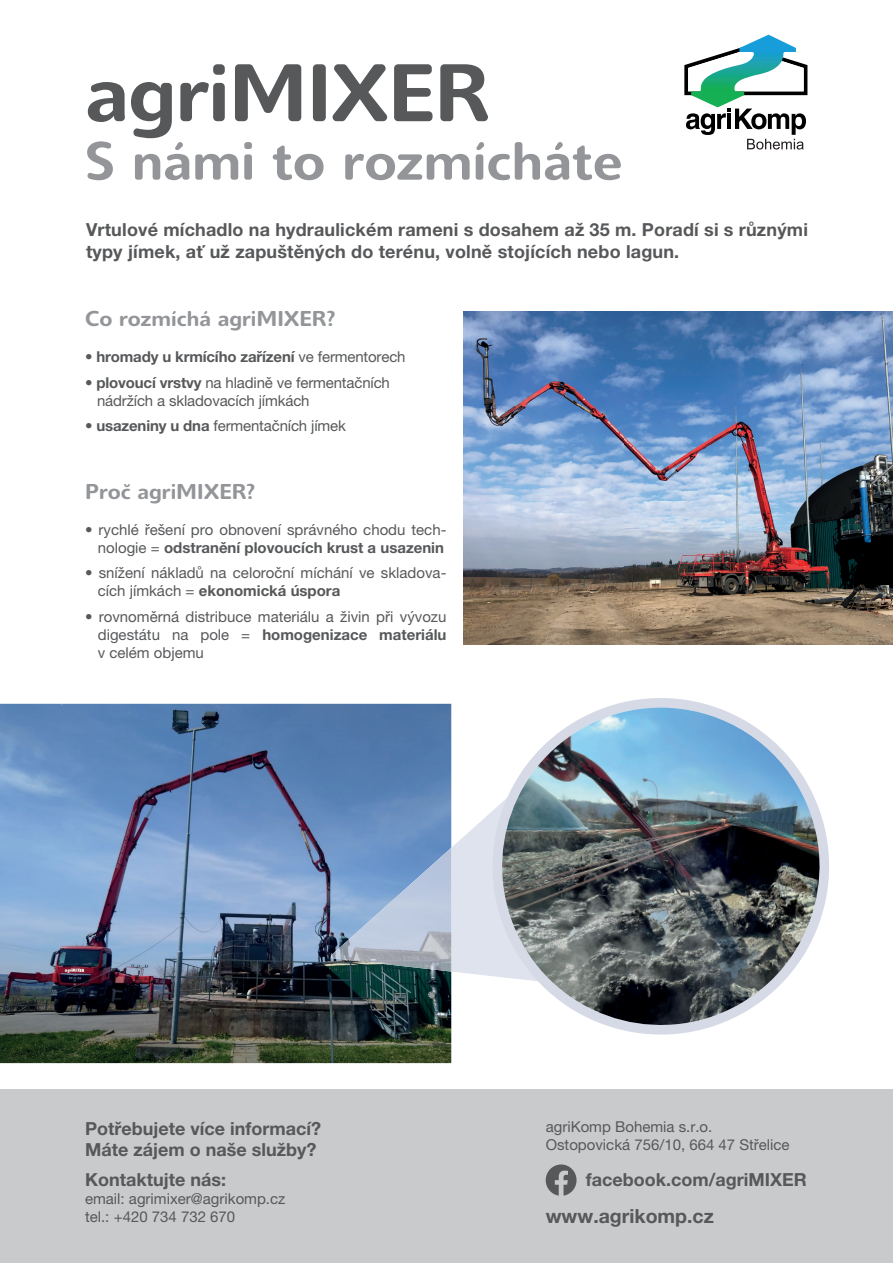
<style>
.page{position:relative;width:893px;height:1263px;background:#fff}
.page>*{position:absolute;margin:0;border:0;box-sizing:border-box;transform-origin:0 0}
.t1{font:600 79.5px "Delargo DT Rounded";letter-spacing:-.01em;color:#57585a}
.t2{font:600 52.5px "Delargo DT Rounded";color:#939598}
.t3{font:600 21px "Delargo DT Rounded";color:#939598}
.t4{font:700 19.5px "Helvetica Neue LT Pro";color:#57585a}
.t5{font:700 18px/21.6px "Helvetica Neue LT Pro";letter-spacing:.01em;color:#57585a}
.t6{font:15px/18px "Helvetica Neue LT Pro";color:#57585a}
.t7{font:700 15px "Helvetica Neue LT Pro";letter-spacing:-.01em;color:#57585a}
.s1{font-weight:400}
.s2{font-weight:700}
</style>
<div class="page">
<div style="left:0;top:1089px;width:893px;height:174px;background:#c9cacc"></div>
<svg style="left:684px;top:61px;width:123px;height:34px"></svg>
<img style="left:691px;top:35px;width:105px;height:72px">
<svg style="left:686px;top:108px;width:120px;height:42px"></svg>
<img style="left:464px;top:311px;width:429px;height:334px">
<img style="left:0;top:704px;width:451px;height:359px">
<svg style="left:546px;top:1164px;width:30px;height:32px"></svg>
<svg style="left:451px;top:754px;width:18px;height:235px"></svg>
<img style="left:386px;top:848px;width:65px;height:58px">
<div style="left:469px;top:822px;width:11px;height:153px;background:#dfe3ed"></div>
<svg style="left:604px;top:698px;width:113px;height:10px"></svg>
<img style="left:480px;top:708px;width:349px;height:327px">
<h1 class="t1" style="left:85px;top:44px;width:406px">agriMIXER</h1>
<h2 class="t2" style="left:85px;top:128px;width:539px">S námi to rozmícháte</h2>
<p class="t5" style="left:86px;top:218px;width:723px">Vrtulové míchadlo na hydraulickém rameni s dosahem až 35 m. Poradí si s různými typy jímek, ať už zapuštěných do terénu, volně stojících nebo lagun.</p>
<h3 class="t3" style="left:85px;top:306px;width:252px">Co rozmíchá agriMIXER?</h3>
<p class="t7" style="left:85px;top:348px;width:322px"><span class="s1">•</span> hromady u krmícího zařízení <span class="s1">ve fermentorech</span></p>
<p class="t6" style="left:97px;top:373px;width:294px;text-indent:-12px">• <span class="s2">plovoucí vrstvy</span> na hladině ve fermentačních nádržích a skladovacích jímkách</p>
<p class="t6" style="left:85px;top:417px;width:262px">• <span class="s2">usazeniny u dna</span> fermentačních jímek</p>
<h3 class="t3" style="left:85px;top:478px;width:172px">Proč agriMIXER?</h3>
<p class="t6" style="left:85px;top:520px;width:363px;text-align:right">• rychlé řešení pro obnovení správného chodu tech&shy;nologie = <span class="s2">odstranění plovoucích krust a usazenin</span></p>
<p class="t6" style="left:98px;top:564px;width:350px;text-indent:-13px">• snížení nákladů na celoroční míchání ve skladova&shy;cích jímkách = <span class="s2">ekonomická úspora</span></p>
<p class="t6" style="left:98px;top:607px;width:350px;text-align:justify;text-indent:-13px">• rovnoměrná distribuce materiálu a živin při vývozu digestátu na pole = <span class="s2">homogenizace materiálu </span>v celém objemu</p>
<p class="t5" style="left:85px;top:1117px;width:237px">Potřebujete více informací?<br>Máte zájem o naše služby?</p>
<p class="t5" style="left:85px;top:1169px;width:143px">Kontaktujte nás:</p>
<p class="t6" style="left:85px;top:1190px;width:202px">email: agrimixer@agrikomp.cz tel.: +420 734 732 670</p>
<p class="t6" style="left:546px;top:1117px;width:245px">agriKomp Bohemia s.r.o.<br>Ostopovická 756/10, 664 47 Střelice</p>
<p class="t5" style="left:586px;top:1168px;width:222px">facebook.com/agriMIXER</p>
<h3 class="t4" style="left:546px;top:1203px;width:170px">www.agrikomp.cz</h3>
</div>
